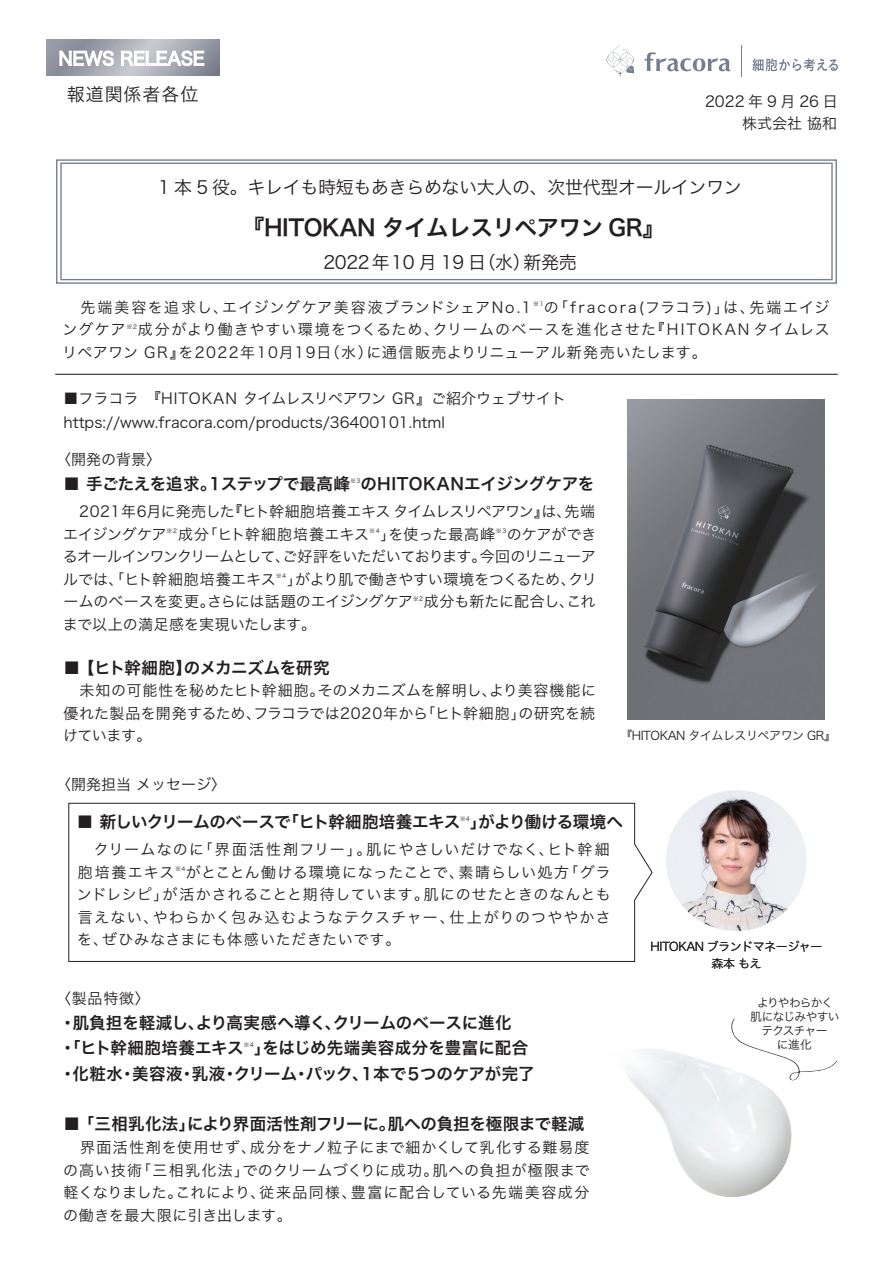
<style>
.page{position:relative;width:893px;height:1263px;background:#fff}
.page>*{position:absolute;margin:0;border:0;box-sizing:border-box;transform-origin:0 0}
.t1{font:22.5px "Hira Kaku Pro N W6";letter-spacing:-.02em;color:#231f20}
.t2{font:18px "Hira Kaku Pro N W3";letter-spacing:-.02em;color:#231f20}
.t3{font:18px "Hira Kaku Pro N W3";letter-spacing:.05em;color:#231f20}
.t4{font:16.5px/25.5px "Hira Kaku Pro N W6";letter-spacing:-.005em;color:#231f20}
.t5{font:16.5px "Hira Kaku Pro N W6";letter-spacing:-.025em;color:#231f20}
.t6{font:16.5px "Hira Kaku Pro N W6";letter-spacing:-.03em;color:#231f20}
.t7{font:15px/22.5px "Hira Kaku Pro N W3";letter-spacing:.02em;color:#231f20;text-align:justify}
.t8{font:15px/24px "Hira Kaku Pro N W3";color:#231f20}
.t9{font:15px/22.5px "Hira Kaku Pro N W3";letter-spacing:.06em;color:#231f20}
.t10{font:15px/22.5px "Hira Kaku Pro N W3";letter-spacing:.07em;color:#231f20}
.t11{font:15px/22.5px "Hira Kaku Pro N W3";letter-spacing:-.025em;color:#231f20}
.t12{font:15px/22.5px "Hira Kaku Pro N W3";letter-spacing:-.02em;color:#231f20}
.t13{font:15px "Hira Kaku Pro N W3";letter-spacing:.135em;color:#231f20}
.t14{font:15px "Hira Kaku Pro N W3";letter-spacing:.05em;color:#231f20}
.t15{font:15px "Hira Kaku Pro N W3";letter-spacing:-.005em;color:#231f20}
.t16{font:15px "Hira Kaku Pro N W3";letter-spacing:.25em;color:#231f20}
.t17{font:12px/16.5px "Hira Kaku Pro N W3";letter-spacing:-.04em;color:#231f20;text-align:center}
.t18{font:11.7px/13.8px "Hira Kaku Pro N W3";letter-spacing:-.065em;color:#231f20;text-align:center}
.t19{font:6px "Hira Kaku Pro N W3";color:#231f20}
.t20{font:6px "Hira Kaku Pro N W3";color:#221713}
.s1{font-family:"Hira Kaku Pro N W3"}
</style>
<div class="page">
<svg style="left:46px;top:40px;width:173px;height:36px;background:#989ca7"></svg>
<svg style="left:58px;top:39px;width:147px;height:31px"></svg>
<div style="left:60px;top:163px;width:773px;height:117px;border:1px solid #747e8e"></div>
<div style="left:56px;top:159px;width:781px;height:125px;border:1px solid #747e8e"></div>
<hr style="left:55px;top:374px;width:783px;height:1px;background:#231f20">
<svg style="left:645px;top:52px;width:86px;height:19px"></svg>
<svg style="left:606px;top:45px;width:28px;height:31px"></svg>
<svg style="left:752px;top:58px;width:86px;height:13px"></svg>
<hr style="left:741px;top:45px;width:1px;height:31px;background:#747e8e">
<img style="left:628px;top:400px;width:197px;height:319px">
<img style="left:666px;top:790px;width:141px;height:141px;border-radius:70px">
<svg style="left:68px;top:802px;width:585px;height:160px"></svg>
<img style="left:625px;top:1018px;width:213px;height:179px">
<p class="t3" style="left:67px;top:78px;width:133px">報道関係者各位</p>
<p class="t16" style="left:705px;top:88px;width:134px">2022年9月26日</p>
<p class="t7" style="left:742px;top:111px;width:96px">株式会社 協和</p>
<p class="t2" style="left:158px;top:171px;width:585px">1 本 5 役。キレイも時短もあきらめない大人の、次世代型オールインワン</p>
<h1 class="t1" style="left:242px;top:207px;width:425px">『HITOKAN タイムレスリペアワン GR』</h1>
<p class="t2" style="left:323px;top:246px;width:255px">2022年10 月 19 日（水）新発売</p>
<p class="t10" style="left:80px;top:295px;width:452px">先端美容を追求し、エイジングケア美容液ブランドシェアNo.1</p>
<p class="t20" style="left:533px;top:299px;width:12px">※1</p>
<p class="t13" style="left:544px;top:294px;width:287px">の「fracora(フラコラ)」は、先端エイジ</p>
<p class="t7" style="left:63px;top:317px;width:64px">ングケア</p>
<p class="t20" style="left:126px;top:321px;width:12px">※2</p>
<p class="t9" style="left:62px;top:317px;width:769px;text-indent:75px">成分がより働きやすい環境をつくるため、クリームのベースを進化させた『HITOKAN タイムレスリペアワン GR』を2022年10月19日（水）に通信販売よりリニューアル新発売いたします。</p>
<p class="t8" style="left:64px;top:385px;width:504px">■フラコラ　『HITOKAN タイムレスリペアワン GR』ご紹介ウェブサイトhttps://www.fracora.com/products/36400101.html</p>
<p class="t7" style="left:56px;top:447px;width:107px">〈開発の背景〉</p>
<p class="t11" style="left:63px;top:499px;width:534px">　2021年6月に発売した『ヒト幹細胞培養エキスタイムレスリペアワン』は、先端エイジングケア</p>
<p class="t5" style="left:63px;top:469px;width:288px">■ 手ごたえを追求。1ステップで最高峰</p>
<p class="t19" style="left:350px;top:475px;width:12px">※3</p>
<p class="t4" style="left:361px;top:471px;width:235px">のHITOKANエイジングケアを</p>
<p class="t7" style="left:63px;top:522px;width:535px;text-indent:444px">のケアができるオールインワンクリームとして、ご好評をいただいております。今回のリニューアルでは、「ヒト幹細胞培養エキス</p>
<p class="t20" style="left:167px;top:526px;width:12px">※2</p>
<p class="t14" style="left:178px;top:521px;width:193px">成分「ヒト幹細胞培養エキス</p>
<p class="t19" style="left:369px;top:526px;width:12px">※4</p>
<p class="t7" style="left:381px;top:522px;width:116px">」を使った最高峰</p>
<p class="t20" style="left:496px;top:526px;width:12px">※3</p>
<p class="t12" style="left:64px;top:567px;width:535px;text-indent:223px">」がより肌で働きやすい環境をつくるため、クリームのベースを変更。さらには話題のエイジングケア</p>
<p class="t19" style="left:276px;top:571px;width:12px">※4</p>
<p class="t20" style="left:413px;top:593px;width:12px">※2</p>
<p class="t15" style="left:424px;top:588px;width:173px">成分も新たに配合し、これ</p>
<p class="t8" style="left:63px;top:611px;width:255px">まで以上の満足感を実現いたします。</p>
<p class="t5" style="left:63px;top:653px;width:268px"><span class="s1">■</span> 【ヒト幹細胞】のメカニズムを研究</p>
<p class="t7" style="left:63px;top:678px;width:534px">　未知の可能性を秘めたヒト幹細胞。そのメカニズムを解明し、より美容機能に優れた製品を開発するため、フラコラでは2020年から「ヒト幹細胞」の研究を続けています。</p>
<p class="t8" style="left:56px;top:771px;width:171px">〈開発担当 メッセージ〉</p>
<p class="t17" style="left:620px;top:726px;width:217px">『HITOKAN タイムレスリペアワン GR』</p>
<p class="t6" style="left:77px;top:807px;width:385px">■ 新しいクリームのベースで「ヒト幹細胞培養エキス</p>
<p class="t19" style="left:460px;top:814px;width:11px">※4</p>
<p class="t6" style="left:470px;top:807px;width:154px">」がより働ける環境へ</p>
<p class="t10" style="left:78px;top:837px;width:533px;text-indent:16px">クリームなのに「界面活性剤フリー」。肌にやさしいだけでなく、ヒト幹細胞培養エキス</p>
<p class="t7" style="left:77px;top:860px;width:535px;text-indent:109px">がとことん働ける環境になったことで、素晴らしい処方「グランドレシピ」が活かされることと期待しています。肌にのせたときのなんとも言えない、やわらかく包み込むようなテクスチャー、仕上がりのつややかさを、ぜひみなさまにも体感いただきたいです。</p>
<p class="t19" style="left:175px;top:864px;width:12px">※4</p>
<p class="t7" style="left:56px;top:986px;width:95px">〈製品特徴〉</p>
<p class="t4" style="left:60px;top:1009px;width:454px">・肌負担を軽減し、より高実感へ導く、クリームのベースに進化・「ヒト幹細胞培養エキス</p>
<p class="t4" style="left:60px;top:1035px;width:476px;text-indent:195px">」をはじめ先端美容成分を豊富に配合・化粧水・美容液・乳液・クリーム・パック、1本で５つのケアが完了</p>
<p class="t19" style="left:243px;top:1040px;width:12px">※4</p>
<p class="t4" style="left:63px;top:1111px;width:522px"><span class="s1">■</span>「三相乳化法」により界面活性剤フリーに。肌への負担を極限まで軽減</p>
<p class="t7" style="left:63px;top:1135px;width:528px;text-indent:17px">界面活性剤を使用せず、成分をナノ粒子にまで細かくして乳化する難易度の高い技術「三相乳化法」でのクリームづくりに成功。肌への負担が極限まで軽くなりました。これにより、従来品同様、豊富に配合している先端美容成分の働きを最大限に引き出します。</p>
<p class="t17" style="left:651px;top:937px;width:173px">HITOKAN ブランドマネージャー森本 もえ</p>
<p class="t18" style="left:750px;top:995px;width:91px">よりやわらかく肌になじみやすいテクスチャー<br>に進化</p>
</div>
